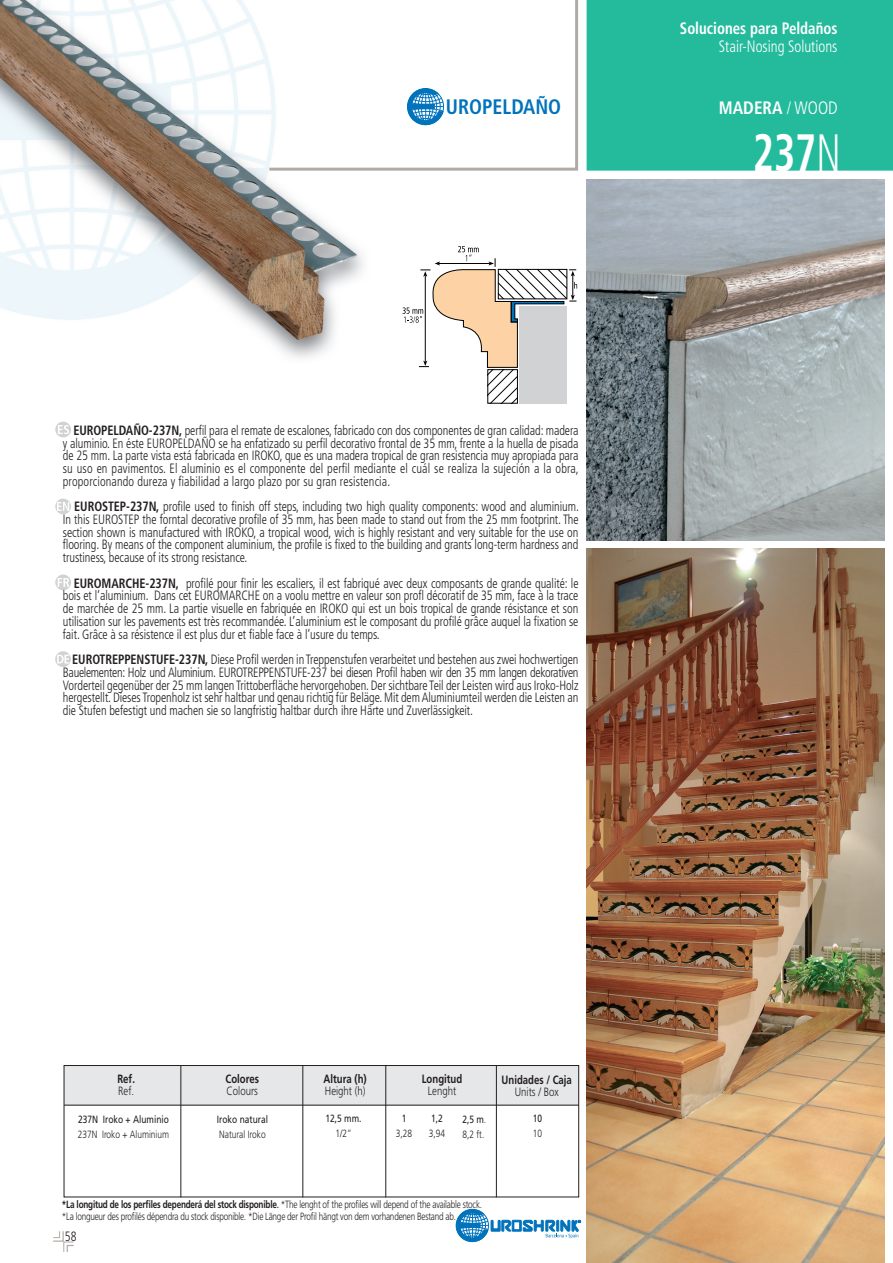
<style>
.page{position:relative;width:893px;height:1263px;background:#fff}
.page>*{position:absolute;margin:0;border:0;box-sizing:border-box;transform-origin:0 0}
.t1{font:700 condensed 52.5px "Frutiger";color:#fff;scale:.78 1}
.t2{font:700 condensed 21px "Frutiger";color:#0073bc;scale:.95 1}
.t3{font:700 condensed 18px "Frutiger";color:#fff;scale:.95 1}
.t4{font:700 condensed 16.5px "Frutiger";color:#fff;scale:.9 1}
.t5{font:300 condensed 16.5px "Frutiger";color:#fff;scale:.9 1}
.t6{font:300 condensed 13.5px/12.8px "Frutiger";letter-spacing:-.005em;color:#231f20;text-align:justify;scale:.9 1}
.t7{font:700 12px "Frutiger";color:#231f20;scale:.8 1}
.t8{font:300 12px "Frutiger";color:#231f20;scale:.8 1}
.t9{font:300 10.5px/12px "Frutiger";letter-spacing:-.025em;color:#231f20;scale:.78 1}
.t10{font:10.5px "Frutiger";color:#231f20;scale:.8 1}
.t11{font:300 10.5px "Frutiger";color:#231f20;scale:.8 1}
.t12{font:300 10.5px/15px "Frutiger";letter-spacing:-.025em;color:#231f20;scale:.8 1}
.s1{font-weight:300}
.s2{font-weight:700}
.s3{font-weight:400}
</style>
<div class="page">
<img style="left:587px;top:179px;width:297px;height:362px">
<div style="left:587px;top:0;width:306px;height:171px;background:#24bb9d"></div>
<img style="left:0;top:0;width:364px;height:358px">
<svg style="left:455px;top:1209px;width:126px;height:33px"></svg>
<svg style="left:53px;top:1231px;width:21px;height:21px"></svg>
<div style="left:55px;top:422px;width:16px;height:15px;background:#d1d2d4;border-radius:50%"></div>
<svg style="left:58px;top:425px;width:11px;height:9px"></svg>
<svg style="left:55px;top:499px;width:16px;height:15px"></svg>
<svg style="left:57px;top:502px;width:12px;height:9px"></svg>
<svg style="left:55px;top:574px;width:16px;height:16px"></svg>
<svg style="left:58px;top:578px;width:11px;height:9px"></svg>
<svg style="left:55px;top:651px;width:16px;height:16px"></svg>
<svg style="left:57px;top:655px;width:12px;height:8px"></svg>
<div style="left:64px;top:1065px;width:515px;height:40px;background:#e6e7e9"></div>
<div style="left:64px;top:1065px;width:515px;height:132px;border:1px solid #231f20"></div>
<hr style="left:64px;top:1105px;width:515px;height:1px;background:#231f20">
<hr style="left:180px;top:1065px;width:1px;height:132px;background:#231f20">
<hr style="left:302px;top:1065px;width:1px;height:132px;background:#231f20">
<hr style="left:385px;top:1065px;width:1px;height:132px;background:#231f20">
<hr style="left:496px;top:1065px;width:1px;height:132px;background:#231f20">
<svg style="left:403px;top:246px;width:174px;height:157px"></svg>
<svg style="left:266px;top:0;width:313px;height:172px"></svg>
<img style="left:587px;top:548px;width:297px;height:715px">
<p class="t4" style="left:680px;top:18px;width:176px">Soluciones para Peldaños</p>
<p class="t5" style="left:719px;top:37px;width:133px">Stair-Nosing Solutions</p>
<h2 class="t2" style="left:446px;top:94px;width:123px">UROPELDAÑO</h2>
<h3 class="t3" style="left:719px;top:97px;width:127px">MADERA <span class="s1">/ WOOD</span></h3>
<p class="t6" style="left:63px;top:424px;width:575px;text-indent:11px"><span class="s2">EUROPELDAÑO-237N,</span> perfil para el remate de escalones, fabricado con dos componentes de gran calidad: madera y aluminio. En éste EUROPELDAÑO se ha enfatizado su perfil decorativo frontal de 35 mm, frente a la huella de pisada de 25 mm. La parte vista está fabricada en IROKO, que es una madera tropical de gran resistencia muy apropiada para su uso en pavimentos. El aluminio es el componente del perfil mediante el cuál se realiza la sujeción a la obra, proporcionando dureza y fiabilidad a largo plazo por su gran resistencia.</p>
<p class="t6" style="left:63px;top:500px;width:575px;text-indent:11px"><span class="s2">EUROSTEP-237N,</span> profile used to finish off steps, including two high quality components: wood and aluminium.<br>In this EUROSTEP the forntal decorative profile of 35 mm, has been made to stand out from the 25 mm footprint. The section shown is manufactured with IROKO, a tropical wood, wich is highly resistant and very suitable for the use on flooring. By means of the component aluminium, the profile is fixed to the building and grants long-term hardness and trustiness, because of its strong resistance.</p>
<p class="t6" style="left:63px;top:577px;width:574px;text-indent:11px"><span class="s2">EUROMARCHE-237N,</span> profilé pour finir les escaliers, il est fabriqué avec deux composants de grande qualité: le bois et l‘aluminium. Dans cet EUROMARCHE on a voolu mettre en valeur son profl décoratif de 35 mm, face à la trace de marchée de 25 mm. La partie visuelle en fabriquée en IROKO qui est un bois tropical de grande résistance et son utilisation sur les pavements est très recommandée. L’aluminium est le composant du profilé grâce auquel la fixation se fait. Grâce à sa résistence il est plus dur et fiable face à l’usure du temps.</p>
<p class="t6" style="left:63px;top:653px;width:574px;text-indent:9px"><span class="s2">EUROTREPPENSTUFE-237N,</span> Diese Profil werden in Treppenstufen verarbeitet und bestehen aus zwei hochwertigen Bauelementen: Holz und Aluminium. EUROTREPPENSTUFE-237 bei diesen Profil haben wir den 35 mm langen dekorativen Vorderteil gegenüber der 25 mm langen Trittoberfläche hervorgehoben. Der sichtbare Teil der Leisten wird aus Iroko-Holz hergestellt. Dieses Tropenholz ist sehr haltbar und genau richtig für Beläge. Mit dem Aluminiumteil werden die Leisten an die Stufen befestigt und machen sie so langfristig haltbar durch ihre Härte und Zuverlässigkeit.</p>
<p class="t7" style="left:117px;top:1072px;width:24px">Ref.</p>
<p class="t8" style="left:118px;top:1084px;width:22px">Ref.</p>
<p class="t10" style="left:78px;top:1113px;width:115px">237N Iroko + Aluminio</p>
<p class="t11" style="left:78px;top:1128px;width:116px">237N Iroko + Aluminium</p>
<p class="t7" style="left:226px;top:1072px;width:43px">Colores</p>
<p class="t8" style="left:227px;top:1084px;width:41px">Colours</p>
<p class="t10" style="left:217px;top:1113px;width:66px">Iroko natural</p>
<p class="t11" style="left:219px;top:1128px;width:60px">Natural Iroko</p>
<p class="t7" style="left:324px;top:1072px;width:55px">Altura (h)</p>
<p class="t8" style="left:325px;top:1084px;width:52px">Height (h)</p>
<p class="t10" style="left:326px;top:1112px;width:46px">12,5 mm.</p>
<p class="t12" style="left:335px;top:1126px;width:22px">1/2”</p>
<p class="t10" style="left:402px;top:1112px;width:7px">1</p>
<p class="t12" style="left:396px;top:1126px;width:22px">3,28</p>
<p class="t7" style="left:422px;top:1072px;width:52px">Longitud</p>
<p class="t8" style="left:428px;top:1084px;width:37px">Lenght</p>
<p class="t10" style="left:431px;top:1112px;width:16px">1,2</p>
<p class="t12" style="left:429px;top:1126px;width:22px">3,94</p>
<p class="t12" style="left:462px;top:1112px;width:31px"><span class="s3">2,5 m</span>.<br>8,2 ft.</p>
<p class="t7" style="left:502px;top:1072px;width:90px">Unidades / Caja</p>
<p class="t8" style="left:515px;top:1084px;width:56px">Units / Box</p>
<p class="t10" style="left:533px;top:1112px;width:13px">10</p>
<p class="t12" style="left:533px;top:1126px;width:13px">10</p>
<p class="t9" style="left:62px;top:1198px;width:540px"><span class="s2">*La longitud de los perfiles dependerá del stock disponible</span><span class="s3">.</span> *The lenght of the profiles will depend of the available stock. *La longueur des profilés dépendra du stock disponible. *Die Länge der Profil hängt von dem vorhandenen Bestand ab.</p>
<p class="t6" style="left:65px;top:1230px;width:14px">58</p>
<h1 class="t1" style="left:753px;top:122px;width:115px">237<span class="s1">N</span></h1>
</div>
